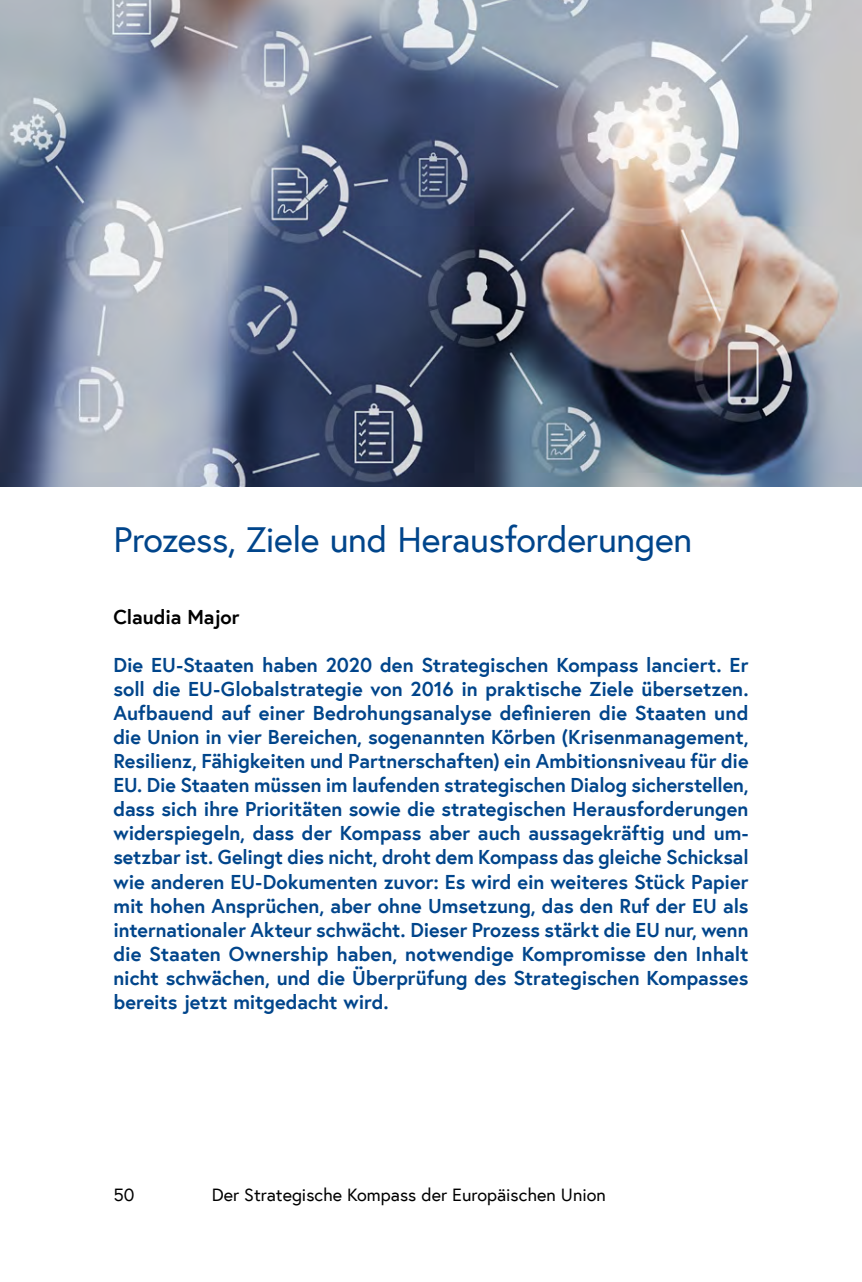
<style>
.page{position:relative;width:862px;height:1282px;background:#fff}
.page>*{position:absolute;margin:0;border:0;box-sizing:border-box;transform-origin:0 0}
.t1{font:36px "Europa Austria";letter-spacing:-.01em;color:#00458b}
.Intro{font:700 20px/24px "Europa Austria";color:#00458b}
.Autor_in{font:700 20px "Europa Austria";letter-spacing:-.005em;color:#000}
.t2{font:18px "Europa Austria";color:#000}
</style>
<div class="page">
<img style="left:0;top:0;width:862px;height:486px">
<h1 class="t1" style="left:113px;top:516px;width:580px">Prozess, Ziele und Herausforderungen</h1>
<p class="Autor_in" style="left:113px;top:603px;width:128px">Claudia Major</p>
<p class="Intro" style="left:113px;top:652px;width:637px">Die EU-Staaten haben 2020 den Strategischen Kompass lanciert. Er soll die EU-Globalstrategie von 2016 in praktische Ziele übersetzen.<br>Aufbauend auf einer Bedrohungsanalyse definieren die Staaten und die Union in vier Bereichen, sogenannten Körben (Krisenmanagement, Resilienz, Fähigkeiten und Partnerschaften) ein Ambitionsniveau für die EU. Die Staaten müssen im laufenden strategischen Dialog sicherstellen, dass sich ihre Prioritäten sowie die strategischen Herausforderungen widerspiegeln, dass der Kompass aber auch aussagekräftig und um-- setzbar ist. Gelingt dies nicht, droht dem Kompass das gleiche Schicksal wie anderen EU-Dokumenten zuvor: Es wird ein weiteres Stück Papier mit hohen Ansprüchen, aber ohne Umsetzung, das den Ruf der EU als internationaler Akteur schwächt. Dieser Prozess stärkt die EU nur, wenn die Staaten Ownership haben, notwendige Kompromisse den Inhalt nicht schwächen, und die Überprüfung des Strategischen Kompasses bereits jetzt mitgedacht wird.</p>
<p class="t2" style="left:113px;top:1182px;width:23px">50</p>
<p class="t2" style="left:212px;top:1182px;width:396px">Der Strategische Kompass der Europäischen Union</p>
</div>
